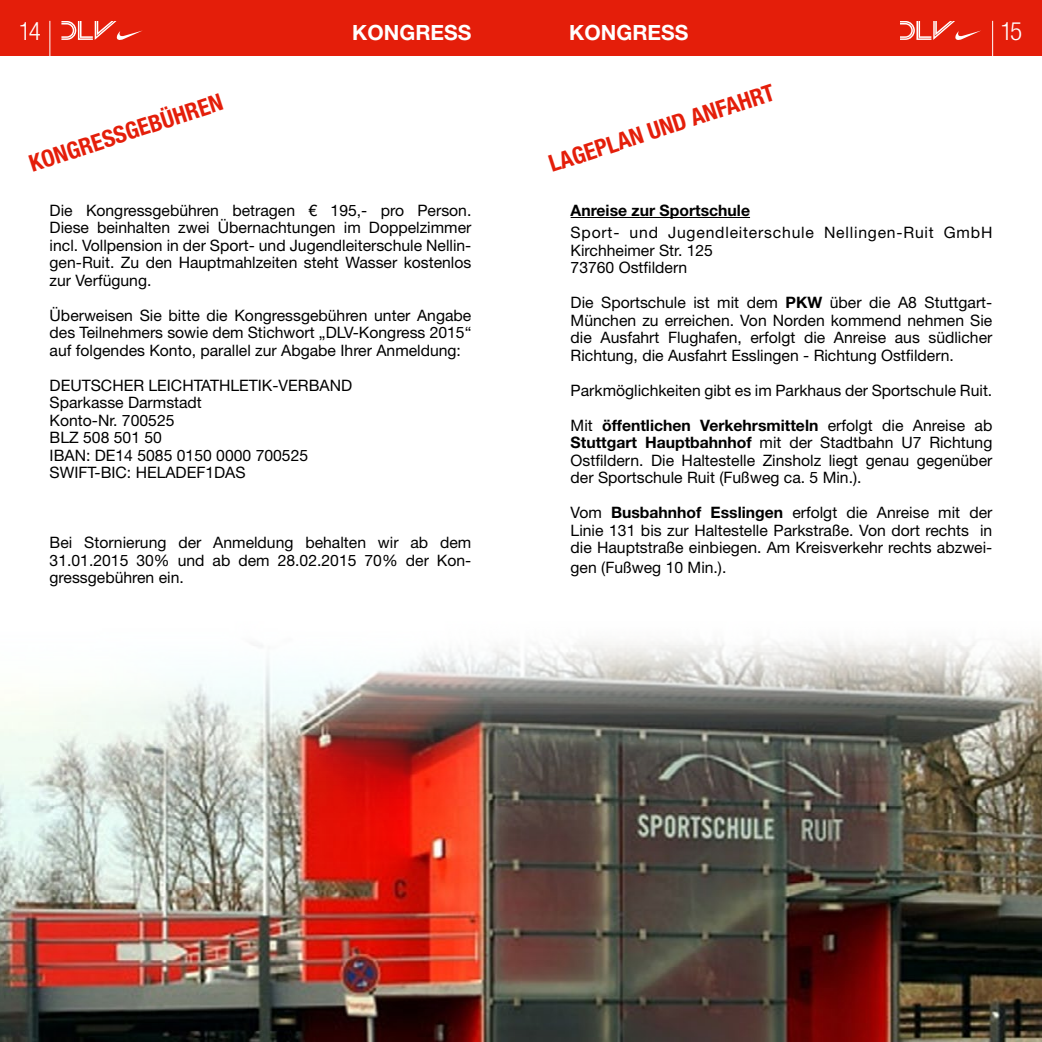
<style>
.page{position:relative;width:1042px;height:1042px;background:#fff}
.page>*{position:absolute;margin:0;border:0;box-sizing:border-box;transform-origin:0 0}
.t1{font:300 condensed 25.2px "Helvetica Neue LT Pro";color:#fff}
.t2{font:700 condensed 23.45px "Helvetica Neue LT Pro";color:#e41e0a}
.t3{font:700 21px "Helvetica Neue LT Pro";color:#fff}
.t4{font:15.75px/17.5px "Helvetica Neue LT Pro";color:#000;text-align:justify}
.t5{font:15.75px/17.5px "Helvetica Neue LT Pro";letter-spacing:.05em;color:#000}
.t6{font:700 15.75px "Helvetica Neue LT Pro";color:#000}
.s1{font-weight:700}
</style>
<div class="page">
<div style="left:521px;top:0;width:521px;height:56px;background:#e41e0a"></div>
<svg style="left:900px;top:21px;width:81px;height:19px"></svg>
<div style="left:0;top:0;width:521px;height:56px;background:#e41e0a"></div>
<svg style="left:61px;top:21px;width:82px;height:19px"></svg>
<hr style="left:50px;top:21px;width:1px;height:36px;background:#fff">
<hr style="left:992px;top:21px;width:1px;height:36px;background:#fff">
<img style="left:0;top:641px;width:1042px;height:401px">
<hr style="left:570px;top:217px;width:180px;height:1px;background:#000">
<h1 class="t1" style="left:19px;top:17px;width:23px">14</h1>
<h3 class="t3" style="left:352px;top:19px;width:121px">KONGRESS</h3>
<h3 class="t3" style="left:569px;top:19px;width:121px">KONGRESS</h3>
<h1 class="t1" style="left:1000px;top:17px;width:23px">15</h1>
<h2 class="t2" style="left:26px;top:150px;width:203px;rotate:-18deg">KONGRESSGEBÜHREN</h2>
<p class="t4" style="left:50px;top:201px;width:423px">Die Kongressgebühren betragen € 195,- pro Person.<br>Diese beinhalten zwei Übernachtungen im Doppelzimmer incl. Vollpension in der Sport- und Jugendleiterschule Nellin&shy;gen-Ruit. Zu den Hauptmahlzeiten steht Wasser kostenlos zur Verfügung.</p>
<p class="t4" style="left:50px;top:306px;width:423px">Überweisen Sie bitte die Kongressgebühren unter Angabe des Teilnehmers sowie dem Stichwort „DLV-Kongress 2015“ auf folgendes Konto, parallel zur Abgabe Ihrer Anmeldung:</p>
<p class="t4" style="left:50px;top:376px;width:304px;text-align:left">DEUTSCHER LEICHTATHLETIK-VERBAND<br>Sparkasse Darmstadt<br>Konto-Nr. 700525<br>BLZ 508 501 50<br>IBAN: DE14 5085 0150 0000 700525<br>SWIFT-BIC: HELADEF1DAS</p>
<p class="t4" style="left:50px;top:534px;width:423px">Bei Stornierung der Anmeldung behalten wir ab dem 31.01.2015 30% und ab dem 28.02.2015 70% der Kon&shy;gressgebühren ein.</p>
<h2 class="t2" style="left:545px;top:151px;width:237px;rotate:-18deg">LAGEPLAN UND ANFAHRT</h2>
<p class="t6" style="left:570px;top:200px;width:181px">Anreise zur Sportschule</p>
<p class="t5" style="left:570px;top:224px;width:423px">Sport- und Jugendleiterschule Nellingen-Ruit GmbH<br>Kirchheimer Str. 125<br>73760 Ostfildern</p>
<p class="t4" style="left:570px;top:294px;width:423px">Die Sportschule ist mit dem <span class="s1">PKW</span> über die A8 Stuttgart-München zu erreichen. Von Norden kommend nehmen Sie die Ausfahrt Flughafen, erfolgt die Anreise aus südlicher Richtung, die Ausfahrt Esslingen - Richtung Ostfildern.</p>
<p class="t4" style="left:570px;top:381px;width:423px">Parkmöglichkeiten gibt es im Parkhaus der Sportschule Ruit.</p>
<p class="t4" style="left:570px;top:416px;width:423px">Mit <span class="s1">öffentlichen Verkehrsmitteln</span> erfolgt die Anreise ab <span class="s1">Stuttgart Hauptbahnhof</span> mit der Stadtbahn U7 Richtung Ostfildern. Die Haltestelle Zinsholz liegt genau gegenüber der Sportschule Ruit (Fußweg ca. 5 Min.).</p>
<p class="t4" style="left:570px;top:504px;width:423px">Vom <span class="s1">Busbahnhof Esslingen</span> erfolgt die Anreise mit der Linie 131 bis zur Haltestelle Parkstraße. Von dort rechts in die Hauptstraße einbiegen. Am Kreisverkehr rechts abzwei-</p>
<p class="t4" style="left:570px;top:558px;width:157px">gen (Fußweg 10 Min.).</p>
</div>
